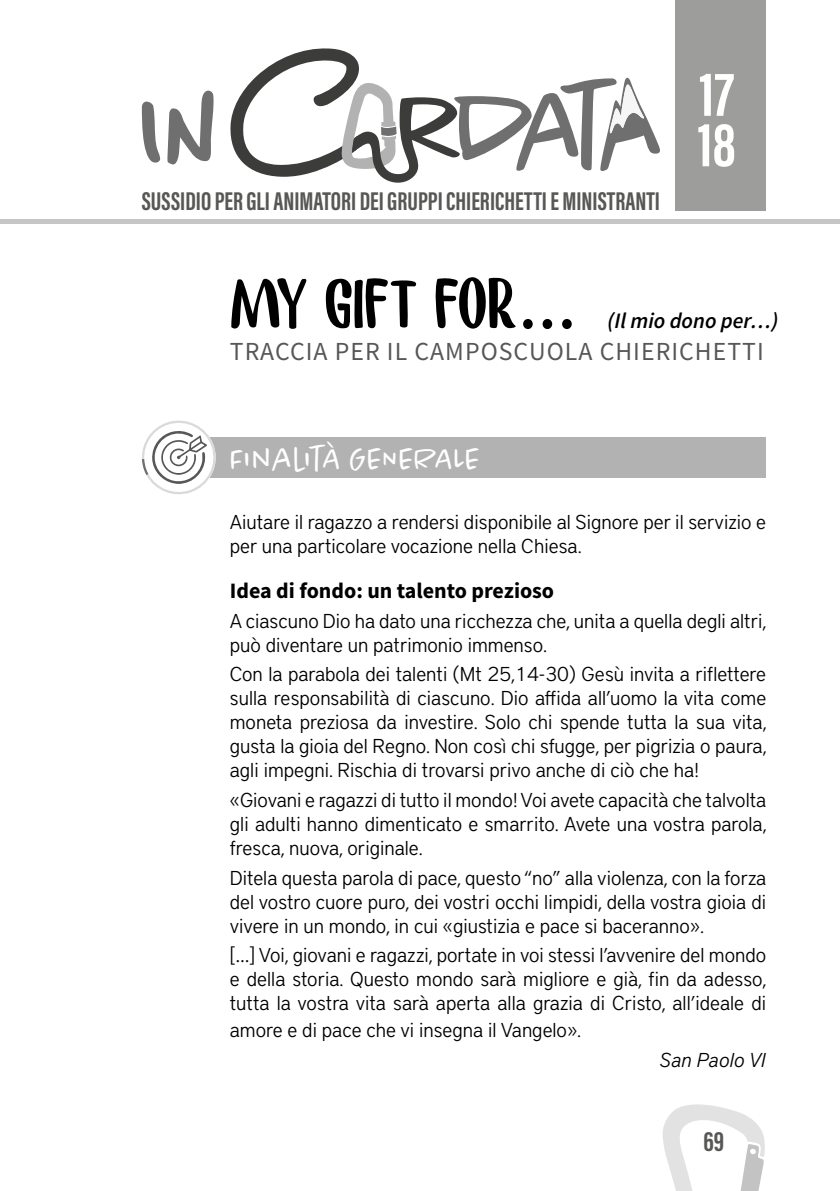
<style>
.page{position:relative;width:840px;height:1191px;background:#fff}
.page>*{position:absolute;margin:0;border:0;box-sizing:border-box;transform-origin:0 0}
.t1{font:700 64.2px/50.4px "Acumin Pro Extra Cond";color:#fff}
.t2{font:300 32px "Chantal";color:#fff}
.t3{font:700 28px "Acumin Pro Extra Cond";color:#575756}
.t4{font:700 26.4px "Acumin Pro Extra Cond";color:#575756}
.t5{font:26px "Source Sans Pro";letter-spacing:.04em;color:#575756}
.t6{font:700 22px "Source Sans Pro";color:#000}
.t7{font:italic 600 22px "Source Sans Pro";color:#000}
.t8{font:300 20px/24px "District Pro";color:#000;text-align:justify}
.t9{font:italic 300 20px "District Pro";color:#000}
.s1{font-family:"Earworm DEMO";font-weight:400;font-style:normal;font-size:72px}
.s2{font-family:"Europa";font-weight:700;font-style:normal;font-size:64px}
</style>
<div class="page">
<svg style="left:662px;top:1104px;width:102px;height:87px"></svg>
<div style="left:675px;top:0;width:90px;height:210px;background:#9d9d9c"></div>
<hr style="left:0;top:219px;width:839px;height:4px;background:#c6c6c6">
<svg style="left:142px;top:101px;width:18px;height:62px"></svg>
<svg style="left:167px;top:90px;width:47px;height:74px"></svg>
<svg style="left:230px;top:48px;width:429px;height:135px"></svg>
<div style="left:179px;top:437px;width:586px;height:40px;background:#b3b2b2"></div>
<svg style="left:142px;top:420px;width:78px;height:75px"></svg>
<h3 class="t4" style="left:142px;top:185px;width:519px">SUSSIDIO PER GLI ANIMATORI DEI GRUPPI CHIERICHETTI E MINISTRANTI</h3>
<h1 class="t1" style="left:697px;top:68px;width:39px">17<br>18</h1>
<p class="t7" style="left:230px;top:306px;width:550px"><span class="s1">MY GIFT FOR</span><span class="s2">…</span> (Il mio dono per…)</p>
<h3 class="t5" style="left:230px;top:334px;width:535px">TRACCIA PER IL CAMPOSCUOLA CHIERICHETTI</h3>
<h2 class="t2" style="left:230px;top:439px;width:252px">Finalità GENERALE</h2>
<p class="t8" style="left:230px;top:509px;width:537px">Aiutare il ragazzo a rendersi disponibile al Signore per il servizio e per una particolare vocazione nella Chiesa.</p>
<p class="t6" style="left:230px;top:576px;width:325px">Idea di fondo: un talento prezioso</p>
<p class="t8" style="left:230px;top:607px;width:538px">A ciascuno Dio ha dato una ricchezza che, unita a quella degli altri, può diventare un patrimonio immenso.</p>
<p class="t8" style="left:230px;top:661px;width:538px">Con la parabola dei talenti (Mt 25,14-30) Gesù invita a riflettere sulla responsabilità di ciascuno. Dio affida all’uomo la vita come moneta preziosa da investire. Solo chi spende tutta la sua vita, gusta la gioia del Regno. Non così chi sfugge, per pigrizia o paura, agli impegni. Rischia di trovarsi privo anche di ciò che ha!</p>
<p class="t8" style="left:230px;top:786px;width:538px">«Giovani e ragazzi di tutto il mondo! Voi avete capacità che talvolta gli adulti hanno dimenticato e smarrito. Avete una vostra parola, fresca, nuova, originale.</p>
<p class="t8" style="left:230px;top:864px;width:537px">Ditela questa parola di pace, questo “no” alla violenza, con la forza del vostro cuore puro, dei vostri occhi limpidi, della vostra gioia di vivere in un mondo, in cui «giustizia e pace si baceranno».</p>
<p class="t8" style="left:230px;top:942px;width:538px">[…] Voi, giovani e ragazzi, portate in voi stessi l’avvenire del mondo e della storia. Questo mondo sarà migliore e già, fin da adesso, tutta la vostra vita sarà aperta alla grazia di Cristo, all’ideale di</p>
<p class="t8" style="left:230px;top:1016px;width:352px">amore e di pace che vi insegna il Vangelo».</p>
<p class="t9" style="left:659px;top:1045px;width:107px">San Paolo VI</p>
<h3 class="t3" style="left:703px;top:1124px;width:22px">69</h3>
</div>
